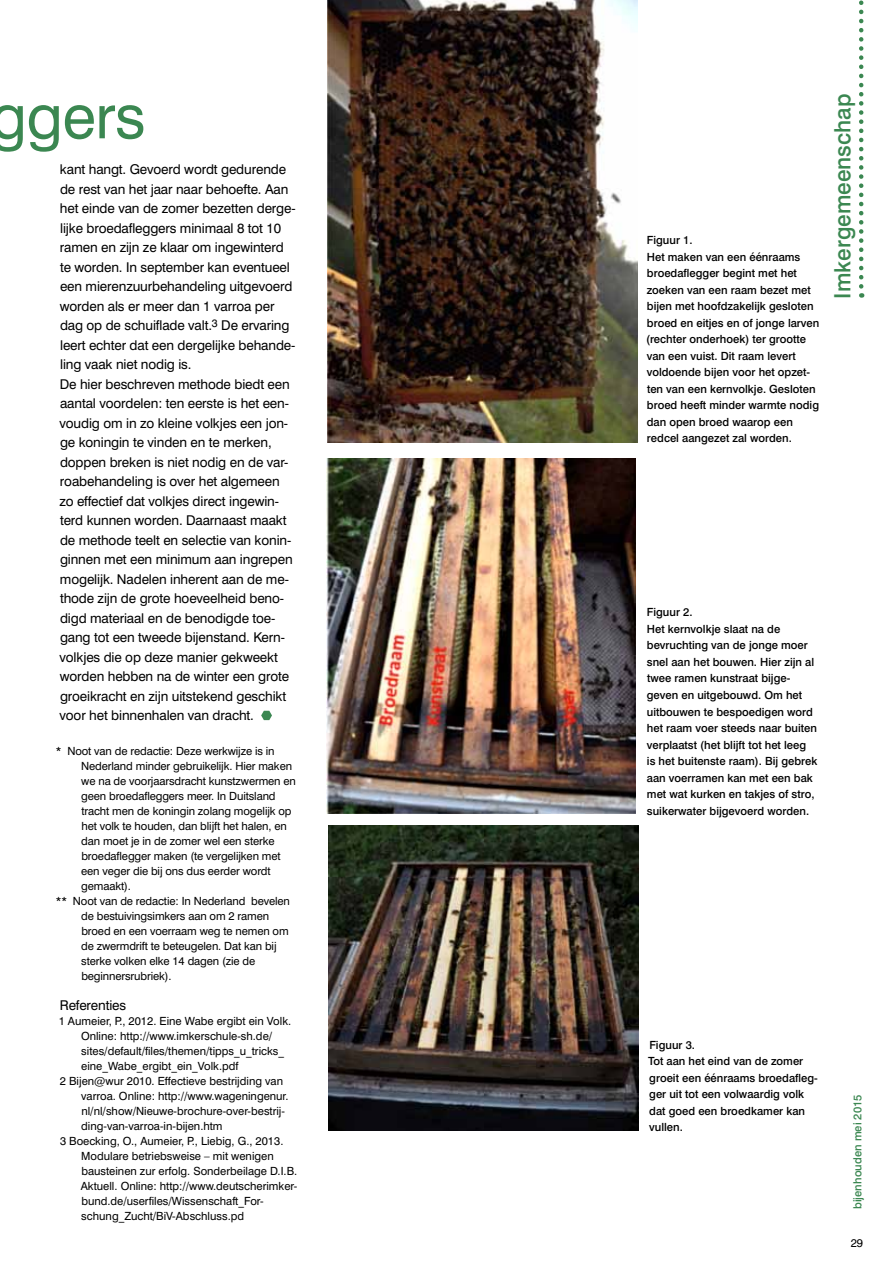
<style>
.page{position:relative;width:893px;height:1263px;background:#fff}
.page>*{position:absolute;margin:0;border:0;box-sizing:border-box;transform-origin:0 0}
.t1{font:61.5px "Swiss 721 BT";letter-spacing:-.01em;color:#3b8751}
.t2{font:500 22.5px "Swiss 721 BT";color:#3b8751}
.t3{font:13.5px/19.5px "Swiss 721 BT";letter-spacing:-.01em;color:#000}
.t4{font:11.25px "Swiss 721 BT";letter-spacing:-.01em;color:#000}
.t5{font:500 11.25px/16.5px "Swiss 721 BT";color:#000}
.t6{font:500 11.25px "Swiss 721 BT";color:#3b8751}
</style>
<div class="page">
<svg style="left:859px;top:0;width:4px;height:286px"></svg>
<svg style="left:261px;top:711px;width:11px;height:9px"></svg>
<img style="left:327px;top:0;width:310px;height:443px">
<img style="left:326px;top:458px;width:310px;height:355px">
<img style="left:328px;top:825px;width:310px;height:306px">
<h1 class="t1" style="left:-10px;top:79px;width:157px">ggers</h1>
<p class="t3" style="left:59px;top:159px;width:238px">kant hangt. Gevoerd wordt gedurende de rest van het jaar naar behoefte. Aan het einde van de zomer bezetten derge&shy;lijke broedafleggers minimaal 8 tot 10 ramen en zijn ze klaar om ingewinterd te worden. In september kan eventueel een mierenzuurbehandeling uitgevoerd worden als er meer dan 1 varroa per dag op de schuiflade valt.<sup>3</sup> De ervaring leert echter dat een dergelijke behande&shy;ling vaak niet nodig is.<br>De hier beschreven methode biedt een aantal voordelen: ten eerste is het een&shy;voudig om in zo kleine volkjes een jon&shy;ge koningin te vinden en te merken, doppen breken is niet nodig en de var&shy;roabehandeling is over het algemeen zo effectief dat volkjes direct ingewin&shy;terd kunnen worden. Daarnaast maakt de methode teelt en selectie van konin&shy;ginnen met een minimum aan ingrepen mogelijk. Nadelen inherent aan de me&shy;thode zijn de grote hoeveelheid beno&shy;digd materiaal en de benodigde toe&shy;gang tot een tweede bijenstand. Kern&shy;volkjes die op deze manier gekweekt worden hebben na de winter een grote groeikracht en zijn uitstekend geschikt voor het binnenhalen van dracht.</p>
<p class="t4" style="left:56px;top:744px;width:220px">* Noot van de redactie: Deze werkwijze is in</p>
<p class="t4" style="left:81px;top:759px;width:212px">Nederland minder gebruikelijk. Hier maken</p>
<p class="t4" style="left:81px;top:774px;width:216px">we na de voorjaarsdracht kunstzwermen en</p>
<p class="t4" style="left:81px;top:789px;width:196px">geen broedafleggers meer. In Duitsland</p>
<p class="t4" style="left:81px;top:804px;width:212px">tracht men de koningin zolang mogelijk op</p>
<p class="t4" style="left:81px;top:819px;width:207px">het volk te houden, dan blijft het halen, en</p>
<p class="t4" style="left:81px;top:834px;width:195px">dan moet je in de zomer wel een sterke</p>
<p class="t4" style="left:81px;top:849px;width:201px">broedaflegger maken (te vergelijken met</p>
<p class="t4" style="left:81px;top:864px;width:191px">een veger die bij ons dus eerder wordt</p>
<p class="t4" style="left:81px;top:879px;width:51px">gemaakt).</p>
<p class="t4" style="left:56px;top:894px;width:236px">** Noot van de redactie: In Nederland bevelen</p>
<p class="t4" style="left:81px;top:909px;width:189px">de bestuivingsimkers aan om 2 ramen</p>
<p class="t4" style="left:81px;top:924px;width:209px">broed en een voerraam weg te nemen om</p>
<p class="t4" style="left:81px;top:939px;width:197px">de zwermdrift te beteugelen. Dat kan bij</p>
<p class="t4" style="left:81px;top:954px;width:175px">sterke volken elke 14 dagen (zie de</p>
<p class="t4" style="left:81px;top:969px;width:92px">beginnersrubriek).</p>
<p class="t3" style="left:60px;top:995px;width:68px">Referenties</p>
<p class="t4" style="left:59px;top:1014px;width:234px">1 Aumeier, P., 2012. Eine Wabe ergibt ein Volk.</p>
<p class="t4" style="left:81px;top:1029px;width:193px">Online: http://www.imkerschule-sh.de/</p>
<p class="t4" style="left:81px;top:1044px;width:204px">sites/default/files/themen/tipps_u_tricks_</p>
<p class="t4" style="left:81px;top:1059px;width:159px">eine_Wabe_ergibt_ein_Volk.pdf</p>
<p class="t4" style="left:60px;top:1074px;width:225px">2 Bijen@wur 2010. Effectieve bestrijding van</p>
<p class="t4" style="left:81px;top:1089px;width:209px">varroa. Online: http://www.wageningenur.</p>
<p class="t4" style="left:81px;top:1104px;width:205px">nl/nl/show/Nieuwe-brochure-over-bestrij-</p>
<p class="t4" style="left:81px;top:1119px;width:143px">ding-van-varroa-in-bijen.htm</p>
<p class="t4" style="left:60px;top:1134px;width:225px">3 Boecking, O., Aumeier, P., Liebig, G., 2013.</p>
<p class="t4" style="left:81px;top:1149px;width:194px">Modulare betriebsweise – mit wenigen</p>
<p class="t4" style="left:81px;top:1164px;width:217px">bausteinen zur erfolg. Sonderbeilage D.I.B.</p>
<p class="t4" style="left:81px;top:1179px;width:218px">Aktuell. Online: http://www.deutscherimker-</p>
<p class="t4" style="left:81px;top:1194px;width:184px">bund.de/userfiles/Wissenschaft_For-</p>
<p class="t4" style="left:81px;top:1209px;width:164px">schung_Zucht/BiV-Abschluss.pd</p>
<p class="t5" style="left:646px;top:232px;width:175px">Figuur 1.<br>Het maken van een éénraams broedaflegger begint met het zoeken van een raam bezet met bijen met hoofdzakelijk gesloten broed en eitjes en of jonge larven (rechter onderhoek) ter grootte van een vuist. Dit raam levert voldoende bijen voor het opzet&shy;ten van een kernvolkje. Gesloten broed heeft minder warmte nodig dan open broed waarop een redcel aangezet zal worden.</p>
<h2 class="t2" style="left:829px;top:299px;width:206px;rotate:-90deg">Imkergemeenschap</h2>
<p class="t5" style="left:647px;top:604px;width:172px">Figuur 2.<br>Het kernvolkje slaat na de bevruchting van de jonge moer snel aan het bouwen. Hier zijn al twee ramen kunstraat bijge&shy;geven en uitgebouwd. Om het uitbouwen te bespoedigen word het raam voer steeds naar buiten verplaatst (het blijft tot het leeg is het buitenste raam). Bij gebrek aan voerramen kan met een bak met wat kurken en takjes of stro, suikerwater bijgevoerd worden.</p>
<p class="t5" style="left:648px;top:1036px;width:171px">Figuur 3.<br>Tot aan het eind van de zomer groeit een éénraams broedafleg&shy;ger uit tot een volwaardig volk dat goed een broedkamer kan vullen.</p>
<p class="t6" style="left:851px;top:1209px;width:116px;rotate:-90deg">bijenhouden mei 2015</p>
<p class="t4" style="left:851px;top:1236px;width:14px">29</p>
</div>
